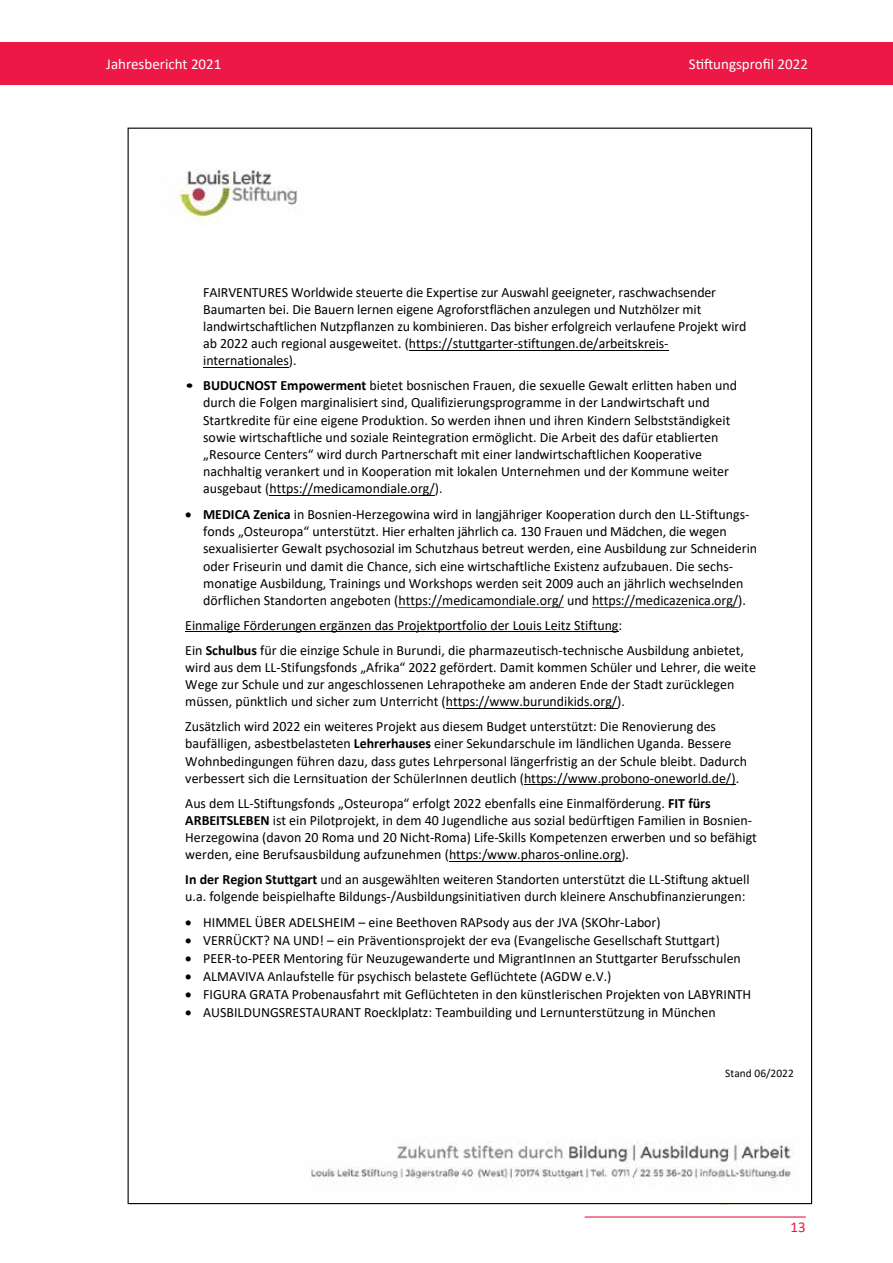
<style>
.page{position:relative;width:893px;height:1263px;background:#fff}
.page>*{position:absolute;margin:0;border:0;box-sizing:border-box;transform-origin:0 0}
.t1{font:15px "Calibri";color:#fff}
.t2{font:15px "Calibri";color:#ed1846}
.t3{font:14.1px/17.2px "Calibri";color:#000}
.t4{font:14.1px/17.2px "Calibri";color:#000;scale:1.27 1}
.t5{font:11.55px "Calibri";letter-spacing:.01em;color:#000}
.s1{font-weight:700}
</style>
<div class="page">
<hr style="left:585px;top:1216px;width:221px;height:1px;background:#ed1846">
<div style="left:0;top:43px;width:893px;height:42px;background:#ed1846"></div>
<img style="left:311px;top:1141px;width:484px;height:44px">
<img style="left:175px;top:169px;width:122px;height:59px">
<hr style="left:409px;top:350px;width:260px;height:1px;background:#000">
<hr style="left:203px;top:367px;width:86px;height:1px;background:#000">
<hr style="left:269px;top:495px;width:166px;height:1px;background:#000">
<hr style="left:398px;top:606px;width:166px;height:1px;background:#595958">
<hr style="left:592px;top:606px;width:146px;height:1px;background:#595958">
<hr style="left:185px;top:631px;width:433px;height:1px;background:#000">
<hr style="left:446px;top:708px;width:171px;height:1px;background:#000">
<hr style="left:524px;top:784px;width:212px;height:1px;background:#000">
<hr style="left:449px;top:861px;width:172px;height:1px;background:#000">
<p class="t1" style="left:106px;top:54px;width:117px">Jahresbericht 2021</p>
<p class="t1" style="left:689px;top:54px;width:121px">Stiftungsprofil 2022</p>
<p class="t3" style="left:203px;top:283px;width:545px">FAIRVENTURES Worldwide steuerte die Expertise zur Auswahl geeigneter, raschwachsender Baumarten bei. Die Bauern lernen eigene Agroforstflächen anzulegen und Nutzhölzer mit landwirtschaftlichen Nutzpflanzen zu kombinieren. Das bisher erfolgreich verlaufene Projekt wird ab 2022 auch regional ausgeweitet. (https://stuttgarter-stiftungen.de/arbeitskreis&shy;internationales).</p>
<p class="t4" style="left:203px;top:376px;width:422px;text-indent:-18px">• <span class="s1">BUDUCNOST Empowerment</span> bietet bosnischen Frauen, die sexuelle Gewalt erlitten haben und durch die Folgen marginalisiert sind, Qualifizierungsprogramme in der Landwirtschaft und Startkredite für eine eigene Produktion. So werden ihnen und ihren Kindern Selbstständigkeit sowie wirtschaftliche und soziale Reintegration ermöglicht. Die Arbeit des dafür etablierten „Resource Centers“ wird durch Partnerschaft mit einer landwirtschaftlichen Kooperative nachhaltig verankert und in Kooperation mit lokalen Unternehmen und der Kommune weiter ausgebaut (https://medicamondiale.org/).</p>
<p class="t3" style="left:203px;top:505px;width:556px;text-indent:-18px">• <span class="s1">MEDICA Zenica</span> in Bosnien-Herzegowina wird in langjähriger Kooperation durch den LL-Stiftungs&shy;fonds „Osteuropa“ unterstützt. Hier erhalten jährlich ca. 130 Frauen und Mädchen, die wegen sexualisierter Gewalt psychosozial im Schutzhaus betreut werden, eine Ausbildung zur Schneiderin oder Friseurin und damit die Chance, sich eine wirtschaftliche Existenz aufzubauen. Die sechs&shy;monatige Ausbildung, Trainings und Workshops werden seit 2009 auch an jährlich wechselnden dörflichen Standorten angeboten (https://medicamondiale.org/ und https://medicazenica.org/).</p>
<p class="t3" style="left:185px;top:612px;width:560px;line-height:24.9px">Einmalige Förderungen ergänzen das Projektportfolio der Louis Leitz Stiftung:<br>Ein <span class="s1">Schulbus</span> für die einzige Schule in Burundi, die pharmazeutisch-technische Ausbildung anbietet,</p>
<p class="t3" style="left:185px;top:658px;width:572px">wird aus dem LL-Stifungsfonds „Afrika“ 2022 gefördert. Damit kommen Schüler und Lehrer, die weite<br>Wege zur Schule und zur angeschlossenen Lehrapotheke am anderen Ende der Stadt zurücklegen müssen, pünktlich und sicher zum Unterricht (https://www.burundikids.org/).</p>
<p class="t3" style="left:185px;top:718px;width:563px">Zusätzlich wird 2022 ein weiteres Projekt aus diesem Budget unterstützt: Die Renovierung des baufälligen, asbestbelasteten <span class="s1">Lehrerhauses</span> einer Sekundarschule im ländlichen Uganda. Bessere Wohnbedingungen führen dazu, dass gutes Lehrpersonal längerfristig an der Schule bleibt. Dadurch verbessert sich die Lernsituation der SchülerInnen deutlich (https://www.probono-oneworld.de/).</p>
<p class="t3" style="left:185px;top:794px;width:573px">Aus dem LL-Stiftungsfonds „Osteuropa“ erfolgt 2022 ebenfalls eine Einmalförderung. <span class="s1">FIT fürs ARBEITSLEBEN</span> ist ein Pilotprojekt, in dem 40 Jugendliche aus sozial bedürftigen Familien in Bosnien-Herzegowina (davon 20 Roma und 20 Nicht-Roma) Life-Skills Kompetenzen erwerben und so befähigt werden, eine Berufsausbildung aufzunehmen (https:/www.pharos-online.org).</p>
<p class="t3" style="left:185px;top:870px;width:566px"><span class="s1">In der Region Stuttgart</span> und an ausgewählten weiteren Standorten unterstützt die LL-Stiftung aktuell u.a. folgende beispielhafte Bildungs-/Ausbildungsinitiativen durch kleinere Anschubfinanzierungen:</p>
<p class="t3" style="left:185px;top:913px;width:477px">• HIMMEL ÜBER ADELSHEIM – eine Beethoven RAPsody aus der JVA (SKOhr-Labor)</p>
<p class="t3" style="left:185px;top:931px;width:536px">• VERRÜCKT? NA UND! – ein Präventionsprojekt der eva (Evangelische Gesellschaft Stuttgart)</p>
<p class="t3" style="left:185px;top:949px;width:557px">• PEER-to-PEER Mentoring für Neuzugewanderte und MigrantInnen an Stuttgarter Berufsschulen</p>
<p class="t3" style="left:185px;top:967px;width:428px">• ALMAVIVA Anlaufstelle für psychisch belastete Geflüchtete (AGDW e.V.)</p>
<p class="t3" style="left:185px;top:985px;width:567px">• FIGURA GRATA Probenausfahrt mit Geflüchteten in den künstlerischen Projekten von LABYRINTH</p>
<p class="t3" style="left:185px;top:1003px;width:532px">• AUSBILDUNGSRESTAURANT Roecklplatz: Teambuilding und Lernunterstützung in München</p>
<p class="t5" style="left:725px;top:1065px;width:70px">Stand 06/2022</p>
<p class="t2" style="left:791px;top:1217px;width:17px">13</p>
</div>
